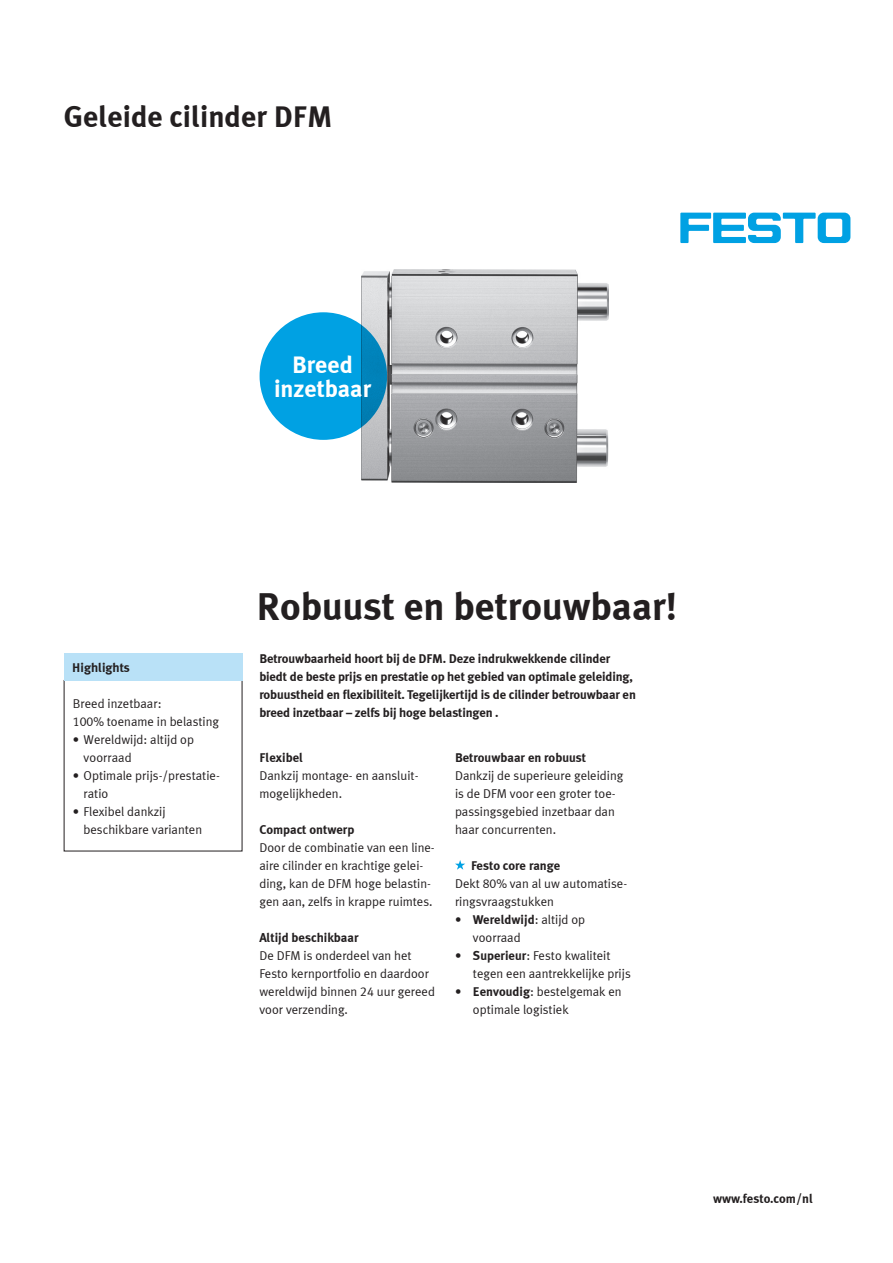
<style>
.page{position:relative;width:893px;height:1263px;background:#fff}
.page>*{position:absolute;margin:0;border:0;box-sizing:border-box;transform-origin:0 0}
.Meta_18pt_bo{font:700 39px "Meta Plus LF";color:#231f20}
.Meta_11pt_re{font:700 30px "Meta Plus LF";color:#231f20}
.Meta_15pt_bo_white_c{font:700 24px/24px "Meta Plus LF";color:#fff;text-align:center}
.Meta_8_5pt_re{font:12.75px/18px "Meta Plus LF";color:#231f20}
.Meta_8_5pt_bo{font:700 12.75px/18px "Meta Plus LF";letter-spacing:-.01em;color:#231f20}
.Meta_8_5pt_re-2{font:700 12.75px "Meta Plus LF";color:#231f20}
.Meta_8_5pt_re_list_p{font:12.75px "Meta Plus LF";color:#231f20}
.Meta_8_5pt_bo_free{font:700 12.75px "Meta Plus LF";color:#231f20}
.s1{font-weight:700}
</style>
<div class="page">
<svg style="left:680px;top:213px;width:170px;height:30px"></svg>
<img style="left:361px;top:270px;width:247px;height:212px">
<div style="left:64px;top:654px;width:178px;height:27px;background:#b9e1f7"></div>
<svg style="left:260px;top:312px;width:127px;height:128px;background:#009cdc"></svg>
<svg style="left:455px;top:860px;width:10px;height:10px"></svg>
<p class="Meta_11pt_re" style="left:64px;top:98px;width:270px">Geleide cilinder DFM</p>
<p class="Meta_15pt_bo_white_c" style="left:274px;top:352px;width:99px">Breed inzetbaar</p>
<p class="Meta_8_5pt_bo" style="left:72px;top:658px;width:59px">Highlights</p>
<p class="Meta_8_5pt_re_list_p" style="left:73px;top:695px;width:90px">Breed inzetbaar:</p>
<p class="Meta_8_5pt_re_list_p" style="left:73px;top:713px;width:148px">100% toename in belasting</p>
<p class="Meta_8_5pt_re" style="left:84px;top:730px;width:112px;text-indent:-11px">• Wereldwijd: altijd op voorraad</p>
<p class="Meta_8_5pt_re" style="left:84px;top:766px;width:138px;text-indent:-11px">• Optimale prijs-/prestatie&shy;ratio</p>
<p class="Meta_8_5pt_re" style="left:84px;top:802px;width:120px;text-indent:-11px">• Flexibel dankzij beschikbare varianten</p>
<p class="Meta_18pt_bo" style="left:256px;top:581px;width:422px">Robuust en betrouwbaar!</p>
<p class="Meta_8_5pt_bo" style="left:259px;top:649px;width:378px">Betrouwbaarheid hoort bij de DFM. Deze indrukwekkende cilinder biedt de beste prijs en prestatie op het gebied van optimale geleiding, robuustheid en flexibiliteit. Tegelijkertijd is de cilinder betrouwbaar en breed inzetbaar – zelfs bij hoge belastingen .</p>
<p class="Meta_8_5pt_re-2" style="left:259px;top:749px;width:45px">Flexibel</p>
<p class="Meta_8_5pt_re" style="left:259px;top:766px;width:161px">Dankzij montage- en aansluit&shy;mogelijkheden.</p>
<p class="Meta_8_5pt_re-2" style="left:259px;top:821px;width:96px">Compact ontwerp</p>
<p class="Meta_8_5pt_re" style="left:259px;top:838px;width:177px">Door de combinatie van een line&shy;aire cilinder en krachtige gelei&shy;ding, kan de DFM hoge belastin&shy;gen aan, zelfs in krappe ruimtes.</p>
<p class="Meta_8_5pt_re-2" style="left:259px;top:929px;width:101px">Altijd beschikbaar</p>
<p class="Meta_8_5pt_re" style="left:259px;top:946px;width:177px">De DFM is onderdeel van het<br>Festo kernportfolio en daardoor wereldwijd binnen 24 uur gereed voor verzending.</p>
<p class="Meta_8_5pt_re-2" style="left:455px;top:749px;width:133px">Betrouwbaar en robuust</p>
<p class="Meta_8_5pt_re" style="left:455px;top:766px;width:170px">Dankzij de superieure geleiding is de DFM voor een groter toe&shy;passingsgebied inzetbaar dan haar concurrenten.</p>
<p class="Meta_8_5pt_re-2" style="left:471px;top:857px;width:91px">Festo core range</p>
<p class="Meta_8_5pt_re" style="left:455px;top:874px;width:174px">Dekt 80% van al uw automatise&shy;ringsvraagstukken</p>
<p class="Meta_8_5pt_re" style="left:473px;top:910px;width:114px;text-indent:-18px">• <span class="s1">Wereldwijd</span>: altijd op voorraad</p>
<p class="Meta_8_5pt_re" style="left:473px;top:946px;width:159px;text-indent:-18px">• <span class="s1">Superieur</span>: Festo kwaliteit tegen een aantrekkelijke prijs</p>
<p class="Meta_8_5pt_re" style="left:473px;top:982px;width:150px;text-indent:-18px">• <span class="s1">Eenvoudig</span>: bestelgemak en optimale logistiek</p>
<p class="Meta_8_5pt_bo_free" style="left:713px;top:1191px;width:101px">www.festo.com/nl</p>
</div>
